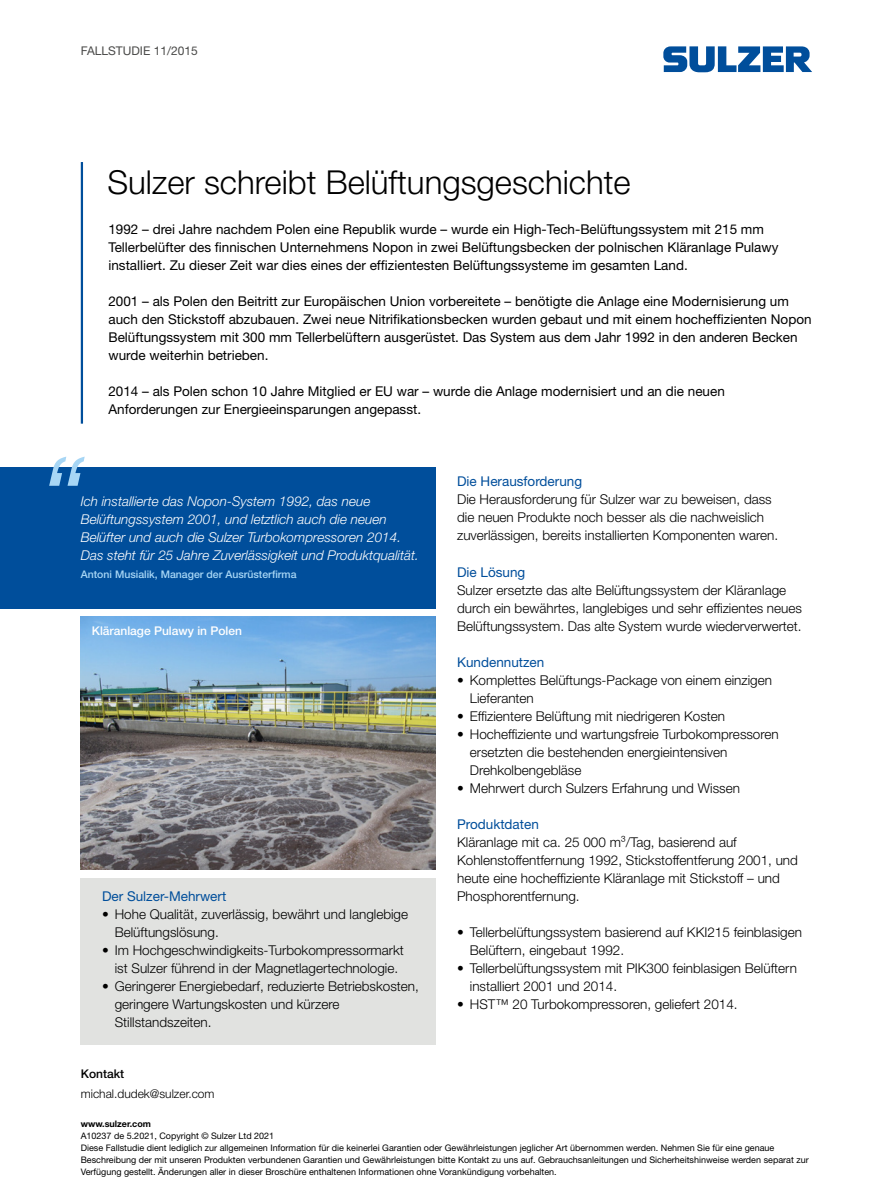
<style>
.page{position:relative;width:893px;height:1191px;background:#fff}
.page>*{position:absolute;margin:0;border:0;box-sizing:border-box;transform-origin:0 0}
.Cover_title{font:300 33px "Helvetica Neue LT Pro";color:#000}
.Body_text{font:300 13.5px/18px "Helvetica Neue LT Pro";color:#000}
.Lead_text{font:13.5px/18px "Helvetica Neue LT Pro";color:#000}
.t1{font:italic 300 13.5px/18px "Helvetica Neue LT Pro";color:#fff}
.Subtitle_blue{font:13.5px "Helvetica Neue LT Pro";color:#004e9b}
.Caption_black{font:500 12px "Helvetica Neue LT Pro";color:#fff}
.Contact_text{font:300 12px "Helvetica Neue LT Pro";color:#000}
.CASE_STUDY{font:12px "Helvetica Neue LT Pro";color:#4a4a49}
.Contact_headline{font:500 12px "Helvetica Neue LT Pro";color:#000}
.Quoted_person{font:500 10.5px "Helvetica Neue LT Pro";color:#a7d6f5}
.Disclaimer{font:9px/12px "Helvetica Neue LT Pro";color:#000}
.URL{font:700 9px "Helvetica Neue LT Pro";color:#000}
</style>
<div class="page">
<img style="left:81px;top:617px;width:355px;height:252px">
<hr style="left:81px;top:162px;width:2px;height:261px;background:#004e9b">
<svg style="left:663px;top:46px;width:149px;height:26px"></svg>
<div style="left:0;top:467px;width:436px;height:141px;background:#004e9b"></div>
<svg style="left:49px;top:456px;width:36px;height:30px"></svg>
<div style="left:81px;top:878px;width:355px;height:166px;background:#e1e2e0"></div>
<p class="CASE_STUDY" style="left:81px;top:43px;width:118px">FALLSTUDIE 11/2015</p>
<p class="Cover_title" style="left:107px;top:162px;width:525px">Sulzer schreibt Belüftungsgeschichte</p>
<p class="Lead_text" style="left:108px;top:220px;width:672px">1992 – drei Jahre nachdem Polen eine Republik wurde – wurde ein High-Tech-Belüftungssystem mit 215 mm<br>Tellerbelüfter des finnischen Unternehmens Nopon in zwei Belüftungsbecken der polnischen Kläranlage Pulawy installiert. Zu dieser Zeit war dies eines der effizientesten Belüftungssysteme im gesamten Land.</p>
<p class="Lead_text" style="left:108px;top:292px;width:705px">2001 – als Polen den Beitritt zur Europäischen Union vorbereitete – benötigte die Anlage eine Modernisierung um auch den Stickstoff abzubauen. Zwei neue Nitrifikationsbecken wurden gebaut und mit einem hocheffizienten Nopon Belüftungssystem mit 300 mm Tellerbelüftern ausgerüstet. Das System aus dem Jahr 1992 in den anderen Becken wurde weiterhin betrieben.</p>
<p class="Lead_text" style="left:108px;top:382px;width:618px">2014 – als Polen schon 10 Jahre Mitglied er EU war – wurde die Anlage modernisiert und an die neuen<br>Anforderungen zur Energieeinsparungen angepasst.</p>
<p class="t1" style="left:81px;top:492px;width:339px">Ich installierte das Nopon-System 1992, das neue Belüftungssystem 2001, und letztlich auch die neuen Belüfter und auch die Sulzer Turbokompressoren 2014.<br>Das steht für 25 Jahre Zuverlässigkeit und Produktqualität.</p>
<p class="Quoted_person" style="left:81px;top:568px;width:217px">Antoni Musialik, Manager der Ausrüsterfirma</p>
<p class="Caption_black" style="left:92px;top:623px;width:152px">Kläranlage Pulawy in Polen</p>
<p class="Subtitle_blue" style="left:102px;top:887px;width:126px">Der Sulzer-Mehrwert</p>
<p class="Body_text" style="left:115px;top:904px;width:295px;text-indent:-13px">• Hohe Qualität, zuverlässig, bewährt und langlebige<br>Belüftungslösung.</p>
<p class="Body_text" style="left:102px;top:940px;width:303px;text-align:center">• Im Hochgeschwindigkeits-Turbokompressormarkt ist Sulzer führend in der Magnetlagertechnologie.</p>
<p class="Body_text" style="left:115px;top:976px;width:306px;text-indent:-13px">• Geringerer Energiebedarf, reduzierte Betriebskosten, geringere Wartungskosten und kürzere<br>Stillstandszeiten.</p>
<p class="Subtitle_blue" style="left:457px;top:473px;width:127px">Die Herausforderung</p>
<p class="Body_text" style="left:457px;top:490px;width:323px">Die Herausforderung für Sulzer war zu beweisen, dass die neuen Produkte noch besser als die nachweislich zuverlässigen, bereits installierten Komponenten waren.</p>
<p class="Subtitle_blue" style="left:457px;top:563px;width:70px">Die Lösung</p>
<p class="Body_text" style="left:457px;top:580px;width:346px">Sulzer ersetzte das alte Belüftungssystem der Kläranlage durch ein bewährtes, langlebiges und sehr effizientes neues<br>Belüftungssystem. Das alte System wurde wiederverwertet.</p>
<p class="Subtitle_blue" style="left:457px;top:653px;width:89px">Kundennutzen</p>
<p class="Body_text" style="left:470px;top:670px;width:304px;text-indent:-13px">• Komplettes Belüftungs-Package von einem einzigen<br>Lieferanten</p>
<p class="Body_text" style="left:457px;top:706px;width:270px">• Effizientere Belüftung mit niedrigeren Kosten</p>
<p class="Body_text" style="left:470px;top:724px;width:310px;text-indent:-13px">• Hocheffiziente und wartungsfreie Turbokompressoren ersetzten die bestehenden energieintensiven<br>Drehkolbengebläse</p>
<p class="Body_text" style="left:457px;top:778px;width:284px">• Mehrwert durch Sulzers Erfahrung und Wissen</p>
<p class="Subtitle_blue" style="left:457px;top:815px;width:83px">Produktdaten</p>
<p class="Body_text" style="left:457px;top:832px;width:342px">Kläranlage mit ca. 25 000 m³/Tag, basierend auf Kohlenstoffentfernung 1992, Stickstoffentferung 2001, und heute eine hocheffiziente Kläranlage mit Stickstoff – und Phosphorentfernung.</p>
<p class="Body_text" style="left:470px;top:922px;width:334px;text-indent:-13px">• Tellerbelüftungssystem basierend auf KKI215 feinblasigen<br>Belüftern, eingebaut 1992.</p>
<p class="Body_text" style="left:470px;top:958px;width:329px;text-indent:-13px">• Tellerbelüftungssystem mit PIK300 feinblasigen Belüftern installiert 2001 und 2014.</p>
<p class="Body_text" style="left:457px;top:994px;width:282px">• HST™ 20 Turbokompressoren, geliefert 2014.</p>
<p class="Contact_headline" style="left:81px;top:1067px;width:45px">Kontakt</p>
<p class="Contact_text" style="left:81px;top:1086px;width:135px">michal.dudek@sulzer.com</p>
<p class="URL" style="left:81px;top:1118px;width:72px">www.sulzer.com</p>
<p class="Disclaimer" style="left:81px;top:1130px;width:195px">A10237 de 5.2021, Copyright © Sulzer Ltd 2021</p>
<p class="Disclaimer" style="left:81px;top:1142px;width:729px">Diese Fallstudie dient lediglich zur allgemeinen Information für die keinerlei Garantien oder Gewährleistungen jeglicher Art übernommen werden. Nehmen Sie für eine genaue<br>Beschreibung der mit unseren Produkten verbundenen Garantien und Gewährleistungen bitte Kontakt zu uns auf. Gebrauchsanleitungen und Sicherheitshinweise werden separat zur<br>Verfügung gestellt. Änderungen aller in dieser Broschüre enthaltenen Informationen ohne Vorankündigung vorbehalten.</p>
</div>
